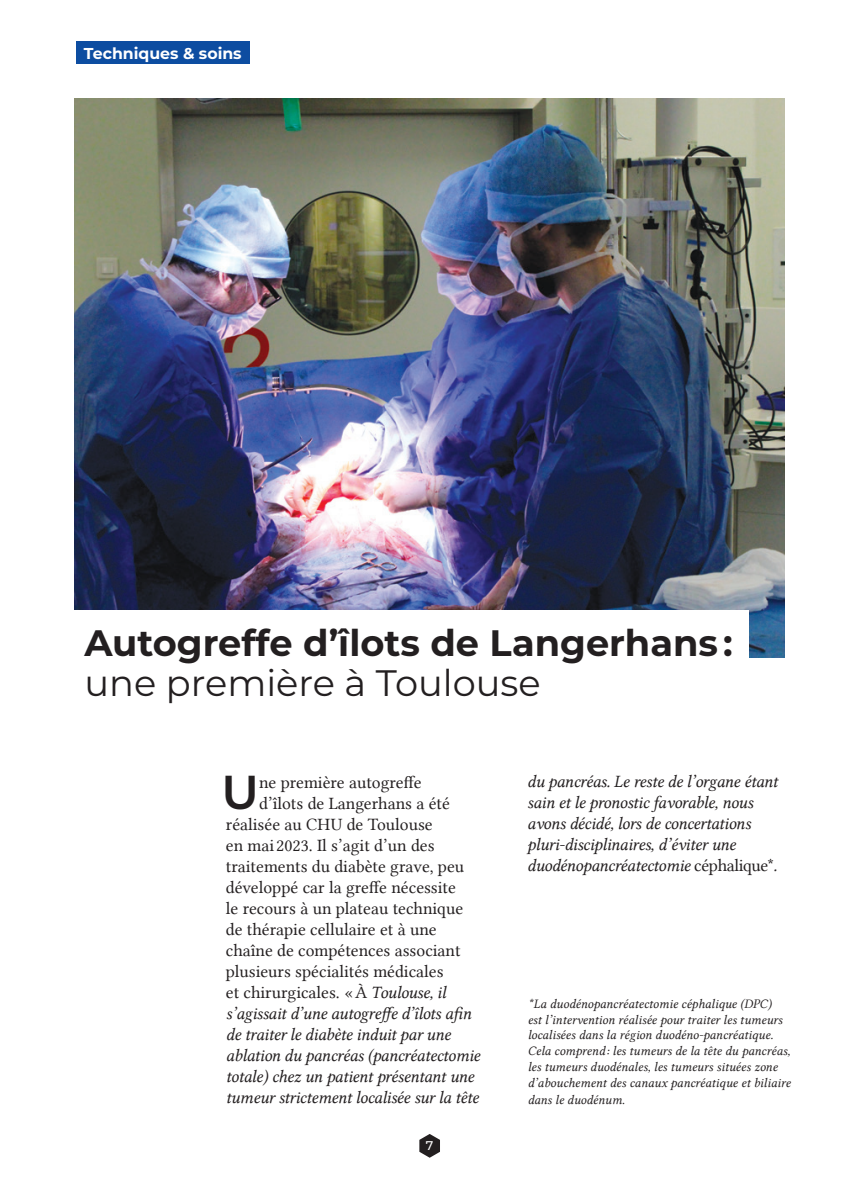
<style>
.page{position:relative;width:844px;height:1191px;background:#fff}
.page>*{position:absolute;margin:0;border:0;box-sizing:border-box;transform-origin:0 0}
.t1{font:600 47.43px "Montserrat";color:#231f20}
.t2{font:700 36.75px "Montserrat";letter-spacing:-.005em;color:#231f20}
.t3{font:36.75px "Montserrat";color:#231f20}
.t4{font:17.5px/21px "Lin Libertine I";letter-spacing:-.02em;color:#231f20}
.t5{font:17.5px "Lin Libertine";color:#231f20}
.t6{font:700 15.75px "Montserrat";color:#fff}
.t7{font:13.12px/15.8px "Lin Libertine I";color:#231f20}
.t8{font:500 12.6px "Montserrat";color:#fff}
.s1{font-family:"Lin Libertine"}
.s2{font-family:"Lin Libertine I"}
</style>
<div class="page">
<svg style="left:419px;top:1134px;width:21px;height:23px"></svg>
<div style="left:76px;top:42px;width:173px;height:22px;background:#0d4da1"></div>
<img style="left:75px;top:99px;width:709px;height:559px">
<div style="left:74px;top:610px;width:674px;height:96px;background:#fff"></div>
<p class="t6" style="left:84px;top:42px;width:159px">Techniques &amp; soins</p>
<h2 class="t2" style="left:84px;top:616px;width:649px">Autogreffe d’îlots de Langerhans :</h2>
<h2 class="t3" style="left:84px;top:657px;width:458px">une première à Toulouse</h2>
<p class="t4" style="left:527px;top:771px;width:252px">du pancréas. Le reste de l’organe étant sain et le pronostic favorable, nous avons décidé, lors de concertations pluri-disciplinaires, d’éviter une duodénopancréatectomie <span class="s1">céphalique*</span>.</p>
<h1 class="t1" style="left:221px;top:758px;width:39px">U</h1>
<p class="t5" style="left:259px;top:772px;width:164px">ne première autogreffe</p>
<p class="t5" style="left:259px;top:793px;width:192px">d’îlots de Langerhans a été</p>
<p class="t5" style="left:226px;top:814px;width:208px">réalisée au CHU de Toulouse</p>
<p class="t5" style="left:226px;top:835px;width:210px">en mai 2023. Il s’agit d’un des</p>
<p class="t5" style="left:226px;top:856px;width:240px">traitements du diabète grave, peu</p>
<p class="t5" style="left:226px;top:877px;width:231px">développé car la greffe nécessite</p>
<p class="t5" style="left:226px;top:898px;width:239px">le recours à un plateau technique</p>
<p class="t5" style="left:226px;top:919px;width:212px">de thérapie cellulaire et à une</p>
<p class="t5" style="left:226px;top:940px;width:236px">chaîne de compétences associant</p>
<p class="t5" style="left:226px;top:961px;width:219px">plusieurs spécialités médicales</p>
<p class="t5" style="left:226px;top:982px;width:222px">et chirurgicales. « À <span class="s2">Toulouse, il</span></p>
<p class="t4" style="left:226px;top:1003px;width:256px">s’agissait d’une autogreffe d’îlots afin de traiter le diabète induit par une ablation du pancréas (pancréatectomie totale) chez un patient présentant une tumeur strictement localisée sur la tête</p>
<p class="t7" style="left:527px;top:996px;width:264px">*La duodénopancréatectomie céphalique (DPC)<br>est l’intervention réalisée pour traiter les tumeurs localisées dans la région duodéno-pancréatique.<br>Cela comprend : les tumeurs de la tête du pancréas, les tumeurs duodénales, les tumeurs situées zone d’abouchement des canaux pancréatique et biliaire</p>
<p class="t7" style="left:527px;top:1092px;width:99px">dans le duodénum<span class="s1">.</span></p>
<p class="t8" style="left:426px;top:1136px;width:9px">7</p>
</div>
